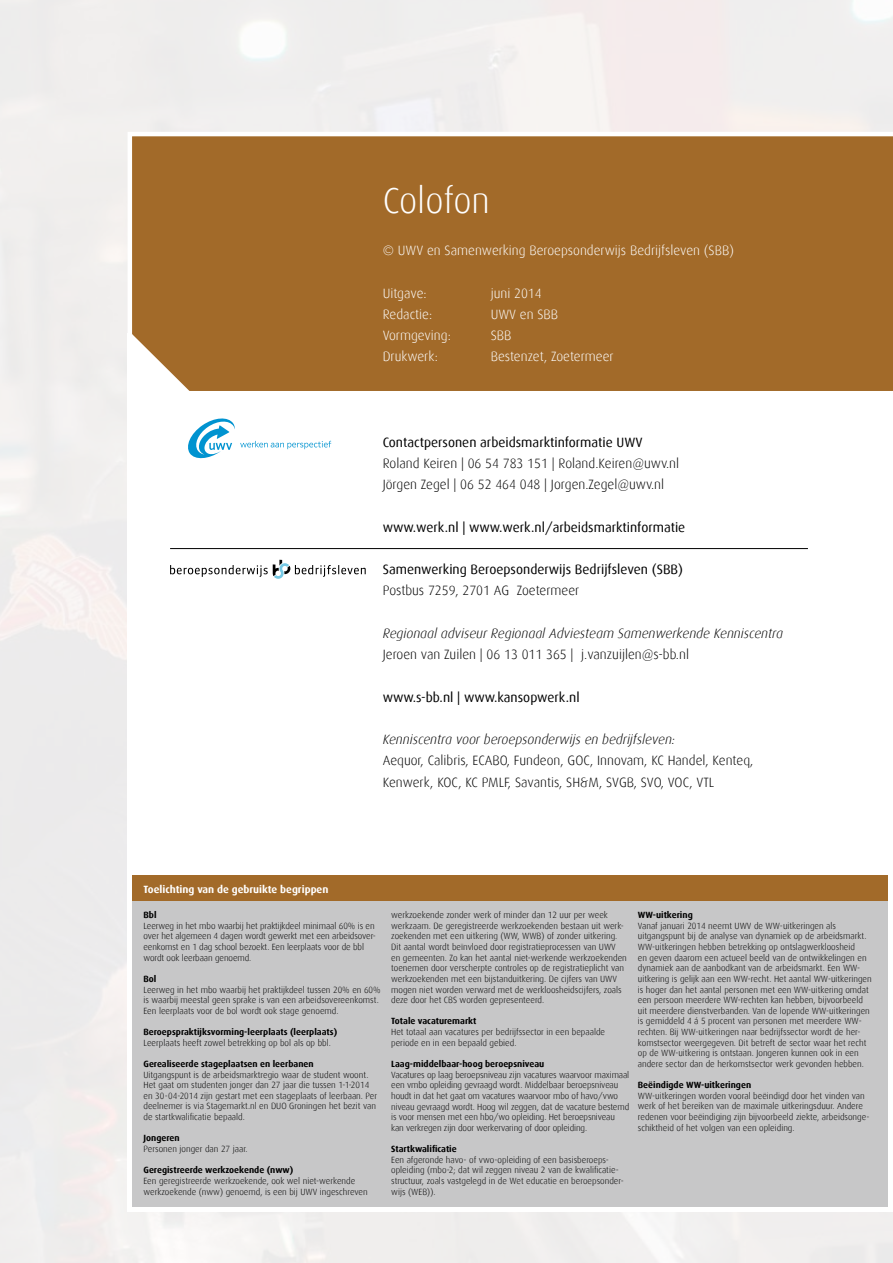
<style>
.page{position:relative;width:893px;height:1263px;background:#f0eeed}
.page>*{position:absolute;margin:0;border:0;box-sizing:border-box;transform-origin:0 0}
.t1{font:300 36px "Dax";color:#fff}
.t2{font:300 13.5px/21.3px "Dax";color:#000}
.t3{font:13.5px "Dax";color:#000}
.t4{font:300 13.5px "Dax";color:#fff}
.t5{font:italic 300 13.5px "Dax";color:#000}
.t6{font:700 10.5px "Dax";color:#fff}
.t7{font:300 9px/10.6px "Dax";color:#000}
.t8{font:700 9px "Dax";color:#000}
</style>
<div class="page">
<div style="left:128px;top:334px;width:765px;height:878px;background:#fff"></div>
<div style="left:127px;top:130px;width:766px;height:268px;background:#a26a29"></div>
<div style="left:132px;top:893px;width:756px;height:313px;background:#c7c7c8"></div>
<div style="left:132px;top:875px;width:756px;height:26px;background:#a26a29"></div>
<hr style="left:170px;top:548px;width:638px;height:1px;background:#000">
<svg style="left:188px;top:418px;width:143px;height:41px"></svg>
<svg style="left:170px;top:560px;width:196px;height:19px"></svg>
<h1 class="t1" style="left:383px;top:180px;width:109px">Colofon</h1>
<h2 class="t4" style="left:383px;top:243px;width:353px">© UWV en Samenwerking Beroepsonderwijs Bedrijfsleven (SBB)</h2>
<h2 class="t4" style="left:383px;top:286px;width:45px">Uitgave:</h2>
<h2 class="t4" style="left:491px;top:286px;width:53px">juni 2014</h2>
<h2 class="t4" style="left:383px;top:307px;width:51px">Redactie:</h2>
<h2 class="t4" style="left:491px;top:307px;width:69px">UWV en SBB</h2>
<h2 class="t4" style="left:383px;top:328px;width:70px">Vormgeving:</h2>
<h2 class="t4" style="left:491px;top:328px;width:22px">SBB</h2>
<h2 class="t4" style="left:383px;top:349px;width:57px">Drukwerk:</h2>
<h2 class="t4" style="left:491px;top:349px;width:124px">Bestenzet, Zoetermeer</h2>
<h2 class="t3" style="left:383px;top:434px;width:261px">Contactpersonen arbeidsmarktinformatie UWV</h2>
<h2 class="t2" style="left:383px;top:453px;width:298px">Roland Keiren | 06 54 783 151 | Roland.Keiren@uwv.nl<br>Jörgen Zegel | 06 52 464 048 | Jorgen.Zegel@uwv.nl</h2>
<h2 class="t3" style="left:383px;top:519px;width:304px">www.werk.nl | www.werk.nl/arbeidsmarktinformatie</h2>
<p class="t6" style="left:144px;top:883px;width:186px">Toelichting van de gebruikte begrippen</p>
<h2 class="t3" style="left:383px;top:562px;width:302px">Samenwerking Beroepsonderwijs Bedrijfsleven (SBB)</h2>
<h2 class="t2" style="left:383px;top:580px;width:198px">Postbus 7259, 2701 AG Zoetermeer</h2>
<h2 class="t5" style="left:383px;top:626px;width:402px">Regionaal adviseur Regionaal Adviesteam Samenwerkende Kenniscentra</h2>
<h2 class="t2" style="left:383px;top:644px;width:308px">Jeroen van Zuilen | 06 13 011 365 | j.vanzuijlen@s-bb.nl</h2>
<h2 class="t3" style="left:383px;top:689px;width:199px">www.s-bb.nl | www.kansopwerk.nl</h2>
<h2 class="t5" style="left:383px;top:732px;width:294px">Kenniscentra voor beroepsonderwijs en bedrijfsleven:</h2>
<h2 class="t2" style="left:383px;top:750px;width:372px">Aequor, Calibris, ECABO, Fundeon, GOC, Innovam, KC Handel, Kenteq,<br>Kenwerk, KOC, KC PMLF, Savantis, SH&amp;M, SVGB, SVO, VOC, VTL</h2>
<p class="t8" style="left:144px;top:910px;width:15px">Bbl</p>
<p class="t7" style="left:144px;top:920px;width:234px">Leerweg in het mbo waarbij het praktijkdeel minimaal 60% is en over het algemeen 4 dagen wordt gewerkt met een arbeidsover&shy;eenkomst en 1 dag school bezoekt. Een leerplaats voor de bbl wordt ook leerbaan genoemd.</p>
<p class="t8" style="left:144px;top:974px;width:14px">Bol</p>
<p class="t7" style="left:144px;top:984px;width:239px">Leerweg in het mbo waarbij het praktijkdeel tussen 20% en 60% is waarbij meestal geen sprake is van een arbeidsovereenkomst.<br>Een leerplaats voor de bol wordt ook stage genoemd.</p>
<p class="t8" style="left:144px;top:1027px;width:195px">Beroepspraktijksvorming-leerplaats (leerplaats)</p>
<p class="t7" style="left:144px;top:1037px;width:189px">Leerplaats heeft zowel betrekking op bol als op bbl.</p>
<p class="t8" style="left:144px;top:1059px;width:172px">Gerealiseerde stageplaatsen en leerbanen</p>
<p class="t7" style="left:144px;top:1069px;width:235px">Uitgangspunt is de arbeidsmarktregio waar de student woont.<br>Het gaat om studenten jonger dan 27 jaar die tussen 1-1-2014 en 30-04-2014 zijn gestart met een stageplaats of leerbaan. Per deelnemer is via Stagemarkt.nl en DUO Groningen het bezit van de startkwalificatie bepaald.</p>
<p class="t8" style="left:144px;top:1133px;width:38px">Jongeren</p>
<p class="t7" style="left:144px;top:1144px;width:105px">Personen jonger dan 27 jaar.</p>
<p class="t8" style="left:144px;top:1165px;width:151px">Geregistreerde werkzoekende (nww)</p>
<p class="t7" style="left:144px;top:1175px;width:226px">Een geregistreerde werkzoekende, ook wel niet-werkende werkzoekende (nww) genoemd, is een bij UWV ingeschreven</p>
<p class="t7" style="left:391px;top:910px;width:237px">werkzoekende zonder werk of minder dan 12 uur per week werkzaam. De geregistreerde werkzoekenden bestaan uit werk&shy;zoekenden met een uitkering (WW, WWB) of zonder uitkering.<br>Dit aantal wordt beïnvloed door registratieprocessen van UWV en gemeenten. Zo kan het aantal niet-werkende werkzoekenden toenemen door verscherpte controles op de registratieplicht van werkzoekenden met een bijstanduitkering. De cijfers van UWV mogen niet worden verward met de werkloosheidscijfers, zoals deze door het CBS worden gepresenteerd.</p>
<p class="t8" style="left:391px;top:1016px;width:87px">Totale vacaturemarkt</p>
<p class="t7" style="left:391px;top:1027px;width:215px">Het totaal aan vacatures per bedrijfssector in een bepaalde periode en in een bepaald gebied.</p>
<p class="t8" style="left:391px;top:1059px;width:155px">Laag-middelbaar-hoog beroepsniveau</p>
<p class="t7" style="left:391px;top:1069px;width:240px">Vacatures op laag beroepsniveau zijn vacatures waarvoor maximaal een vmbo opleiding gevraagd wordt. Middelbaar beroepsniveau houdt in dat het gaat om vacatures waarvoor mbo of havo/vwo niveau gevraagd wordt. Hoog wil zeggen, dat de vacature bestemd is voor mensen met een hbo/wo opleiding. Het beroepsniveau kan verkregen zijn door werkervaring of door opleiding.</p>
<p class="t8" style="left:391px;top:1144px;width:67px">Startkwalificatie</p>
<p class="t7" style="left:391px;top:1154px;width:234px">Een afgeronde havo- of vwo-opleiding of een basisberoeps&shy;opleiding (mbo-2; dat wil zeggen niveau 2 van de kwalificatie&shy;structuur, zoals vastgelegd in de Wet educatie en beroepsonder&shy;wijs (WEB)).</p>
<p class="t8" style="left:638px;top:910px;width:56px">WW-uitkering</p>
<p class="t7" style="left:638px;top:920px;width:235px">Vanaf januari 2014 neemt UWV de WW-uitkeringen als uitgangspunt bij de analyse van dynamiek op de arbeidsmarkt.<br>WW-uitkeringen hebben betrekking op ontslagwerkloosheid<br>en geven daarom een actueel beeld van de ontwikkelingen en dynamiek aan de aanbodkant van de arbeidsmarkt. Een WW&shy;uitkering is gelijk aan een WW-recht. Het aantal WW-uitkeringen is hoger dan het aantal personen met een WW-uitkering omdat een persoon meerdere WW-rechten kan hebben, bijvoorbeeld uit meerdere dienstverbanden. Van de lopende WW-uitkeringen is gemiddeld 4 á 5 procent van personen met meerdere WW&shy;rechten. Bij WW-uitkeringen naar bedrijfssector wordt de her&shy;komstsector weergegeven. Dit betreft de sector waar het recht op de WW-uitkering is ontstaan. Jongeren kunnen ook in een andere sector dan de herkomstsector werk gevonden hebben.</p>
<p class="t8" style="left:638px;top:1080px;width:115px">Beëindigde WW-uitkeringen</p>
<p class="t7" style="left:638px;top:1090px;width:233px">WW-uitkeringen worden vooral beëindigd door het vinden van werk of het bereiken van de maximale uitkeringsduur. Andere redenen voor beëindiging zijn bijvoorbeeld ziekte, arbeidsonge&shy;schiktheid of het volgen van een opleiding.</p>
</div>
